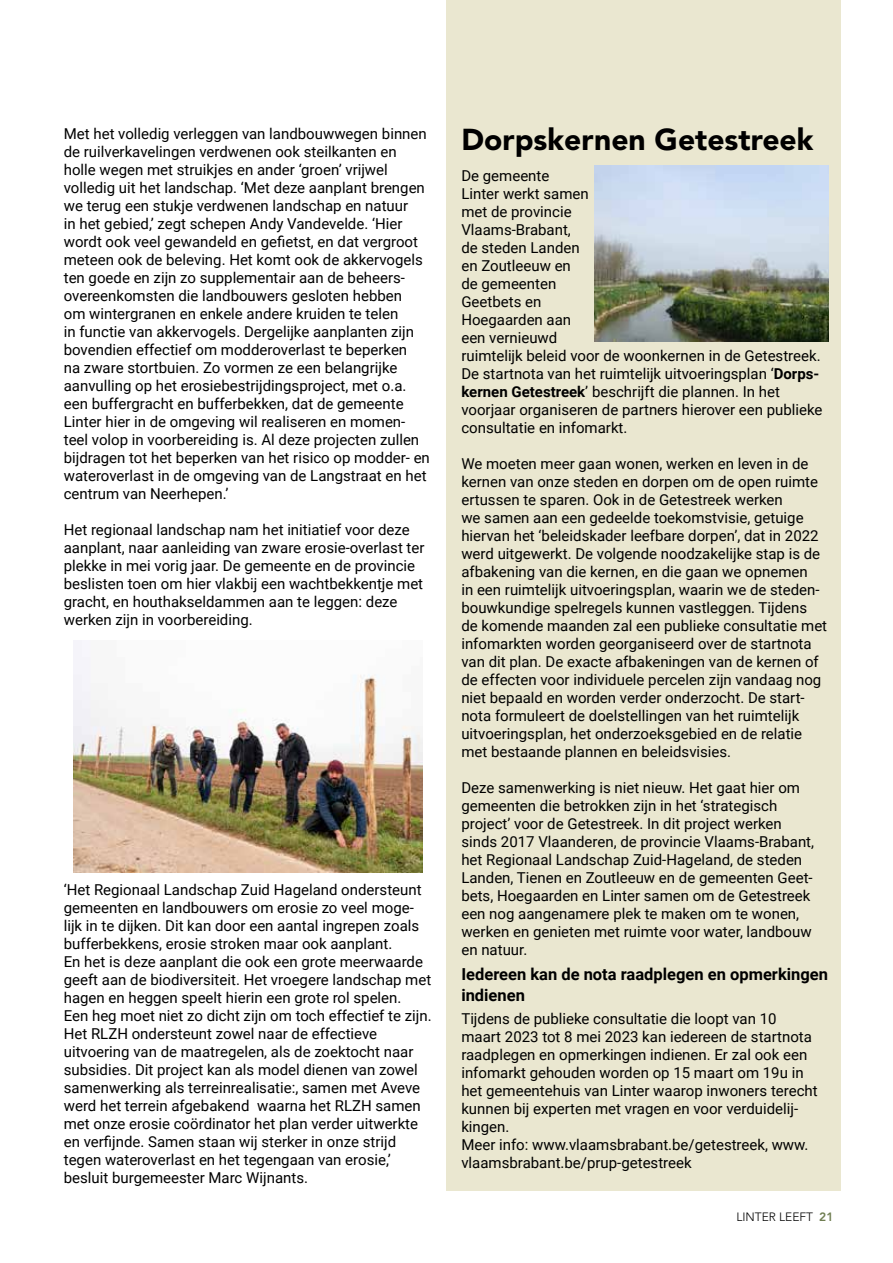
<style>
.page{position:relative;width:893px;height:1263px;background:#fff}
.page>*{position:absolute;margin:0;border:0;box-sizing:border-box;transform-origin:0 0}
.t1{font:900 30px "Avenir LT Pro";color:#000}
.t2{font:700 16.5px/21px "Roboto";color:#000}
.t3{font:15px/18px "Roboto";color:#000}
.t4{font:300 12px "Avenir LT Pro";color:#000}
.s1{font-weight:700}
.s2{font-weight:800;color:#707e52}
</style>
<div class="page">
<div style="left:446px;top:0;width:394px;height:1191px;background:#eae7d0"></div>
<img style="left:73px;top:640px;width:349px;height:232px">
<img style="left:595px;top:166px;width:233px;height:175px">
<p class="t3" style="left:64px;top:124px;width:368px">Met het volledig verleggen van landbouwwegen binnen de ruilverkavelingen verdwenen ook steilkanten en holle wegen met struikjes en ander ‘groen’ vrijwel volledig uit het landschap. ‘Met deze aanplant brengen we terug een stukje verdwenen landschap en natuur<br>in het gebied,’ zegt schepen Andy Vandevelde. ‘Hier wordt ook veel gewandeld en gefietst, en dat vergroot meteen ook de beleving. Het komt ook de akkervogels ten goede en zijn zo supplementair aan de beheers&shy;overeenkomsten die landbouwers gesloten hebben<br>om wintergranen en enkele andere kruiden te telen<br>in functie van akkervogels. Dergelijke aanplanten zijn bovendien effectief om modderoverlast te beperken<br>na zware stortbuien. Zo vormen ze een belangrijke aanvulling op het erosiebestrijdingsproject, met o.a. een buffergracht en bufferbekken, dat de gemeente Linter hier in de omgeving wil realiseren en momen&shy;teel volop in voorbereiding is. Al deze projecten zullen bijdragen tot het beperken van het risico op modder- en wateroverlast in de omgeving van de Langstraat en het centrum van Neerhepen.’</p>
<p class="t3" style="left:64px;top:520px;width:362px">Het regionaal landschap nam het initiatief voor deze aanplant, naar aanleiding van zware erosie-overlast ter plekke in mei vorig jaar. De gemeente en de provincie beslisten toen om hier vlakbij een wachtbekkentje met gracht, en houthakseldammen aan te leggen: deze werken zijn in voorbereiding.</p>
<p class="t3" style="left:64px;top:880px;width:369px">‘Het Regionaal Landschap Zuid Hageland ondersteunt gemeenten en landbouwers om erosie zo veel moge&shy;lijk in te dijken. Dit kan door een aantal ingrepen zoals bufferbekkens, erosie stroken maar ook aanplant.<br>En het is deze aanplant die ook een grote meerwaarde geeft aan de biodiversiteit. Het vroegere landschap met hagen en heggen speelt hierin een grote rol spelen.<br>Een heg moet niet zo dicht zijn om toch effectief te zijn.<br>Het RLZH ondersteunt zowel naar de effectieve uitvoering van de maatregelen, als de zoektocht naar subsidies. Dit project kan als model dienen van zowel samenwerking als terreinrealisatie:, samen met Aveve werd het terrein afgebakend waarna het RLZH samen met onze erosie coördinator het plan verder uitwerkte en verfijnde. Samen staan wij sterker in onze strijd tegen wateroverlast en het tegengaan van erosie,’ besluit burgemeester Marc Wijnants.</p>
<h1 class="t1" style="left:461px;top:122px;width:354px">Dorpskernen Getestreek</h1>
<p class="t3" style="left:461px;top:166px;width:363px">De gemeente<br>Linter werkt samen<br>met de provincie<br>Vlaams-Brabant,<br>de steden Landen<br>en Zoutleeuw en<br>de gemeenten<br>Geetbets en<br>Hoegaarden aan<br>een vernieuwd<br>ruimtelijk beleid voor de woonkernen in de Getestreek.<br>De startnota van het ruimtelijk uitvoeringsplan ‘<span class="s1">Dorps&shy;kernen Getestreek</span>’ beschrijft die plannen. In het voorjaar organiseren de partners hierover een publieke consultatie en infomarkt.</p>
<p class="t3" style="left:461px;top:454px;width:367px">We moeten meer gaan wonen, werken en leven in de kernen van onze steden en dorpen om de open ruimte ertussen te sparen. Ook in de Getestreek werken<br>we samen aan een gedeelde toekomstvisie, getuige hiervan het ‘beleidskader leefbare dorpen’, dat in 2022 werd uitgewerkt. De volgende noodzakelijke stap is de afbakening van die kernen, en die gaan we opnemen<br>in een ruimtelijk uitvoeringsplan, waarin we de steden&shy;bouwkundige spelregels kunnen vastleggen. Tijdens de komende maanden zal een publieke consultatie met infomarkten worden georganiseerd over de startnota van dit plan. De exacte afbakeningen van de kernen of de effecten voor individuele percelen zijn vandaag nog niet bepaald en worden verder onderzocht. De start&shy;nota formuleert de doelstellingen van het ruimtelijk uitvoeringsplan, het onderzoeksgebied en de relatie met bestaande plannen en beleidsvisies.</p>
<p class="t3" style="left:461px;top:778px;width:354px">Deze samenwerking is niet nieuw. Het gaat hier om gemeenten die betrokken zijn in het ‘strategisch project’ voor de Getestreek. In dit project werken sinds 2017 Vlaanderen, de provincie Vlaams-Brabant, het Regionaal Landschap Zuid-Hageland, de steden Landen, Tienen en Zoutleeuw en de gemeenten Geet&shy;bets, Hoegaarden en Linter samen om de Getestreek een nog aangenamere plek te maken om te wonen, werken en genieten met ruimte voor water, landbouw en natuur.</p>
<p class="t2" style="left:461px;top:963px;width:368px">Iedereen kan de nota raadplegen en opmerkingen indienen</p>
<p class="t3" style="left:461px;top:1009px;width:358px">Tijdens de publieke consultatie die loopt van 10 maart 2023 tot 8 mei 2023 kan iedereen de startnota raadplegen en opmerkingen indienen. Er zal ook een infomarkt gehouden worden op 15 maart om 19u in het gemeentehuis van Linter waarop inwoners terecht kunnen bij experten met vragen en voor verduidelij&shy;kingen.<br>Meer info: www.vlaamsbrabant.be/getestreek, www. vlaamsbrabant.be/prup-getestreek</p>
<p class="t4" style="left:736px;top:1210px;width:98px">LINTER LEEFT <span class="s2">21</span></p>
</div>
